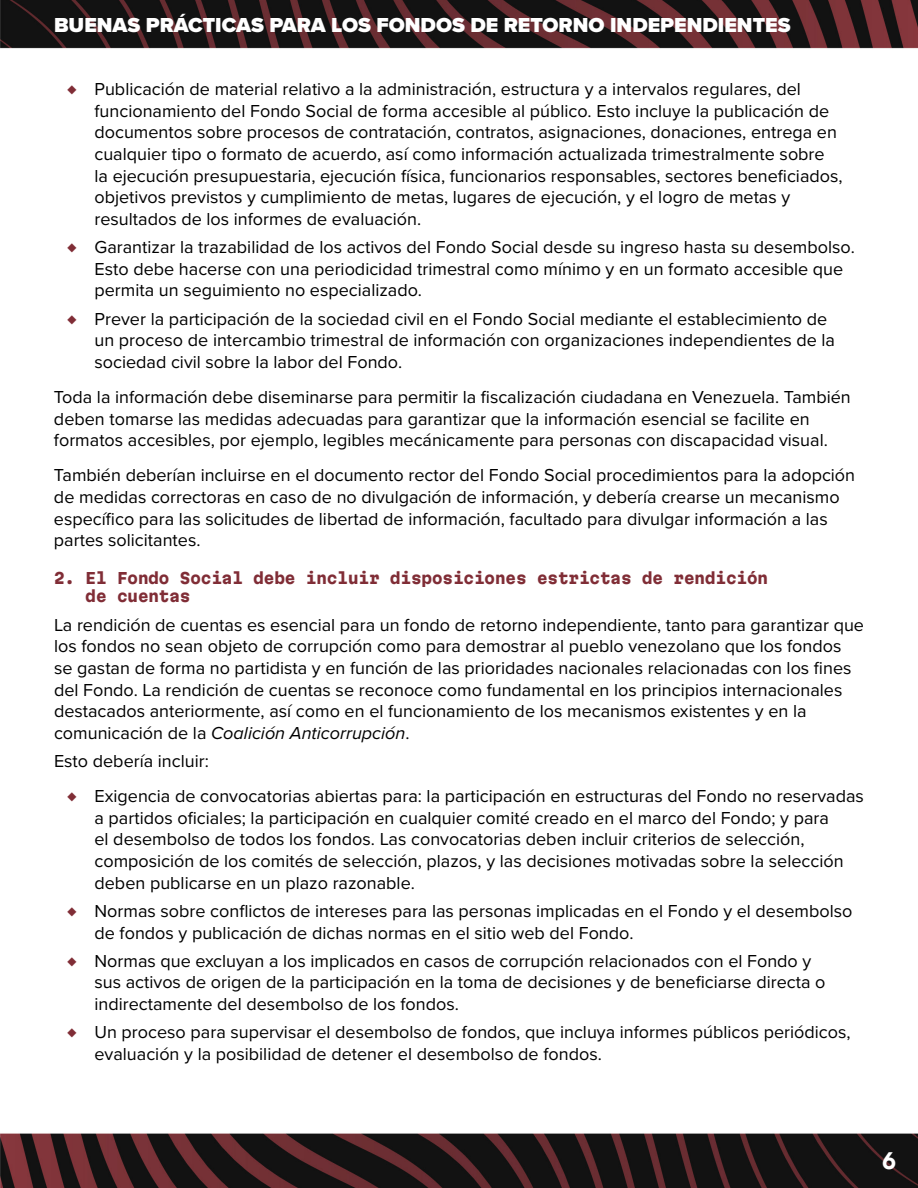
<style>
.page{position:relative;width:918px;height:1188px;background:#fff}
.page>*{position:absolute;margin:0;border:0;box-sizing:border-box;transform-origin:0 0}
.t1{font:900 21px "Proxima Nova";color:#fff}
.t2{font:semi-expanded 21px "Martian Mono";color:#fff}
.t3{font:18px/21.6px "Proxima Nova";color:#000}
.t4{font:semi-expanded 15px/18px "Martian Mono";color:#802d36}
.s1{color:#802d36}
.s2{font-style:italic}
</style>
<div class="page">
<img style="left:0;top:0;width:918px;height:1188px">
<p class="t1" style="left:54px;top:9px;width:738px">BUENAS PRÁCTICAS PARA LOS FONDOS DE RETORNO INDEPENDIENTES</p>
<p class="t3" style="left:94px;top:78px;width:750px;text-indent:-27px"><span class="s1">♦</span> Publicación de material relativo a la administración, estructura y a intervalos regulares, del funcionamiento del Fondo Social de forma accesible al público. Esto incluye la publicación de documentos sobre procesos de contratación, contratos, asignaciones, donaciones, entrega en cualquier tipo o formato de acuerdo, así como información actualizada trimestralmente sobre la ejecución presupuestaria, ejecución física, funcionarios responsables, sectores beneficiados, objetivos previstos y cumplimiento de metas, lugares de ejecución, y el logro de metas y resultados de los informes de evaluación.</p>
<p class="t3" style="left:94px;top:236px;width:762px;text-indent:-27px"><span class="s1">♦</span> Garantizar la trazabilidad de los activos del Fondo Social desde su ingreso hasta su desembolso.<br>Esto debe hacerse con una periodicidad trimestral como mínimo y en un formato accesible que permita un seguimiento no especializado.</p>
<p class="t3" style="left:94px;top:307px;width:742px;text-indent:-27px"><span class="s1">♦</span> Prever la participación de la sociedad civil en el Fondo Social mediante el establecimiento de un proceso de intercambio trimestral de información con organizaciones independientes de la sociedad civil sobre la labor del Fondo.</p>
<p class="t3" style="left:54px;top:385px;width:798px">Toda la información debe diseminarse para permitir la fiscalización ciudadana en Venezuela. También deben tomarse las medidas adecuadas para garantizar que la información esencial se facilite en formatos accesibles, por ejemplo, legibles mecánicamente para personas con discapacidad visual.</p>
<p class="t3" style="left:54px;top:464px;width:803px">También deberían incluirse en el documento rector del Fondo Social procedimientos para la adopción de medidas correctoras en caso de no divulgación de información, y debería crearse un mecanismo específico para las solicitudes de libertad de información, facultado para divulgar información a las partes solicitantes.</p>
<p class="t4" style="left:86px;top:569px;width:684px;text-indent:-32px">2. El Fondo Social debe incluir disposiciones estrictas de rendición de cuentas</p>
<p class="t3" style="left:54px;top:613px;width:812px">La rendición de cuentas es esencial para un fondo de retorno independiente, tanto para garantizar que los fondos no sean objeto de corrupción como para demostrar al pueblo venezolano que los fondos se gastan de forma no partidista y en función de las prioridades nacionales relacionadas con los fines del Fondo. La rendición de cuentas se reconoce como fundamental en los principios internacionales destacados anteriormente, así como en el funcionamiento de los mecanismos existentes y en la comunicación de la <span class="s2">Coalición Anticorrupción</span>.</p>
<p class="t3" style="left:68px;top:743px;width:798px;line-height:35.1px;text-indent:-14px">Esto debería incluir:<br><span class="s1">♦</span> Exigencia de convocatorias abiertas para: la participación en estructuras del Fondo no reservadas</p>
<p class="t3" style="left:94px;top:806px;width:751px">a partidos oficiales; la participación en cualquier comité creado en el marco del Fondo; y para el desembolso de todos los fondos. Las convocatorias deben incluir criterios de selección, composición de los comités de selección, plazos, y las decisiones motivadas sobre la selección deben publicarse en un plazo razonable.</p>
<p class="t3" style="left:94px;top:899px;width:760px;text-indent:-27px"><span class="s1">♦</span> Normas sobre conflictos de intereses para las personas implicadas en el Fondo y el desembolso de fondos y publicación de dichas normas en el sitio web del Fondo.</p>
<p class="t3" style="left:94px;top:949px;width:733px;text-indent:-27px"><span class="s1">♦</span> Normas que excluyan a los implicados en casos de corrupción relacionados con el Fondo y sus activos de origen de la participación en la toma de decisiones y de beneficiarse directa o indirectamente del desembolso de los fondos.</p>
<p class="t3" style="left:94px;top:1021px;width:758px;text-indent:-27px"><span class="s1">♦</span> Un proceso para supervisar el desembolso de fondos, que incluya informes públicos periódicos, evaluación y la posibilidad de detener el desembolso de fondos.</p>
<p class="t2" style="left:882px;top:1147px;width:16px">6</p>
</div>
